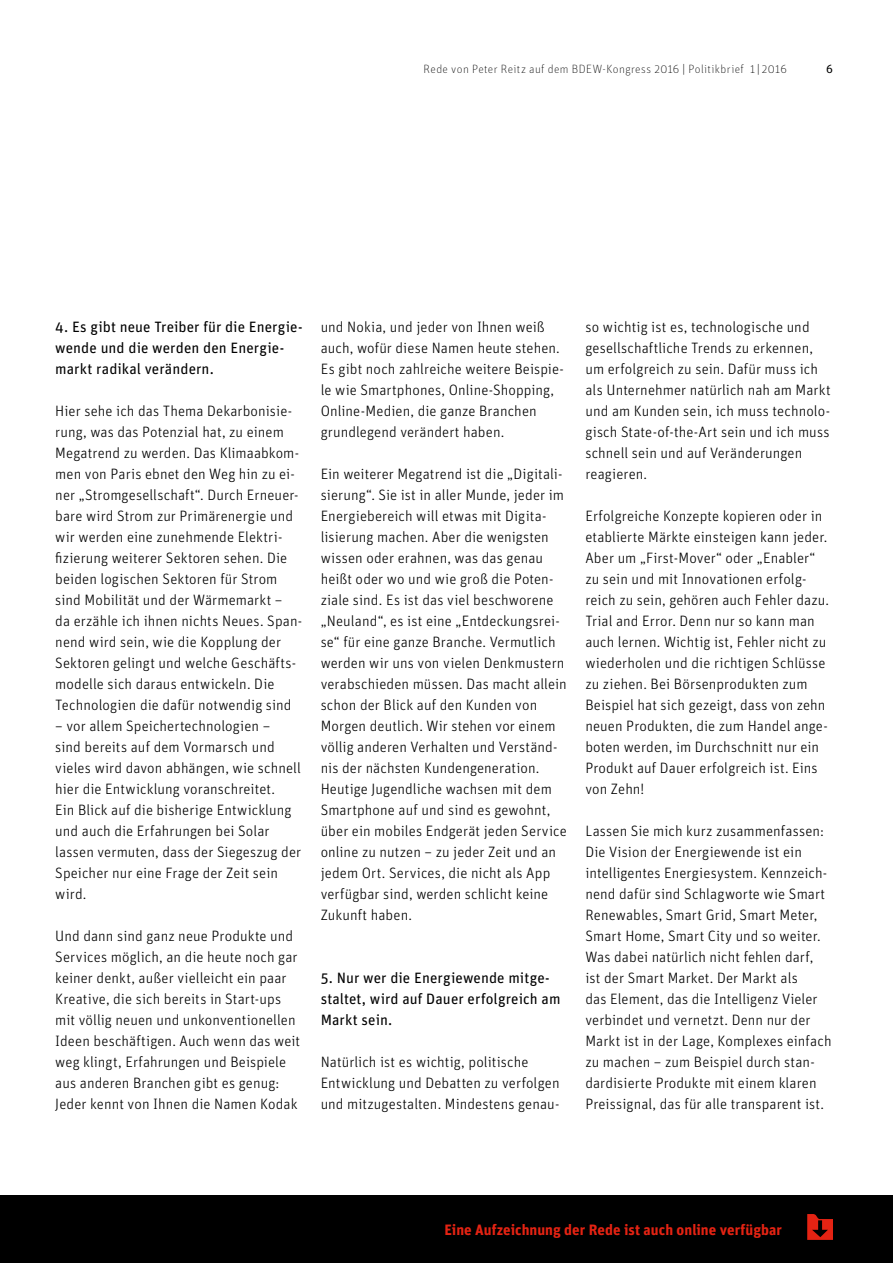
<style>
.page{position:relative;width:893px;height:1263px;background:#fff}
.page>*{position:absolute;margin:0;border:0;box-sizing:border-box;transform-origin:0 0}
.t1{font:300 15px/21px "Unit";letter-spacing:.005em;color:#000}
.t2{font:15px/21px "Unit";letter-spacing:.005em;color:#000}
.t3{font:700 15px "Unit";letter-spacing:.005em;color:#e42313}
.t4{font:100 12px "Unit";letter-spacing:.035em;color:#000}
.t5{font:12px "Unit";color:#000}
</style>
<div class="page">
<div style="left:0;top:1195px;width:893px;height:68px;background:#000"></div>
<svg style="left:807px;top:1214px;width:26px;height:26px"></svg>
<p class="t4" style="left:424px;top:61px;width:365px">Rede von Peter Reitz auf dem BDEW-Kongress 2016 | Politikbrief 1 | 2016</p>
<p class="t5" style="left:826px;top:61px;width:8px">6</p>
<p class="t2" style="left:55px;top:316px;width:249px">4. Es gibt neue Treiber für die Energie&shy;wende und die werden den Energie&shy;markt radikal verändern.</p>
<p class="t1" style="left:55px;top:400px;width:248px">Hier sehe ich das Thema Dekarbonisie&shy;rung, was das Potenzial hat, zu einem Megatrend zu werden. Das Klimaabkom&shy;men von Paris ebnet den Weg hin zu ei&shy;ner „Stromgesellschaft“. Durch Erneuer&shy;bare wird Strom zur Primärenergie und wir werden eine zunehmende Elektri&shy;fizierung weiterer Sektoren sehen. Die beiden logischen Sektoren für Strom sind Mobilität und der Wärmemarkt –<br>da erzähle ich ihnen nichts Neues. Span&shy;nend wird sein, wie die Kopplung der Sektoren gelingt und welche Geschäfts&shy;modelle sich daraus entwickeln. Die Technologien die dafür notwendig sind</p>
<p class="t1" style="left:55px;top:715px;width:247px">– vor allem Speichertechnologien –<br>sind bereits auf dem Vormarsch und vieles wird davon abhängen, wie schnell hier die Entwicklung voranschreitet.<br>Ein Blick auf die bisherige Entwicklung und auch die Erfahrungen bei Solar lassen vermuten, dass der Siegeszug der Speicher nur eine Frage der Zeit sein wird.</p>
<p class="t1" style="left:55px;top:925px;width:246px">Und dann sind ganz neue Produkte und Services möglich, an die heute noch gar keiner denkt, außer vielleicht ein paar Kreative, die sich bereits in Start-ups mit völlig neuen und unkonventionellen Ideen beschäftigen. Auch wenn das weit weg klingt, Erfahrungen und Beispiele aus anderen Branchen gibt es genug:<br>Jeder kennt von Ihnen die Namen Kodak</p>
<p class="t1" style="left:321px;top:316px;width:245px">und Nokia, und jeder von Ihnen weiß auch, wofür diese Namen heute stehen.<br>Es gibt noch zahlreiche weitere Beispie&shy;le wie Smartphones, Online-Shopping, Online-Medien, die ganze Branchen grundlegend verändert haben.</p>
<p class="t1" style="left:321px;top:463px;width:248px">Ein weiterer Megatrend ist die „Digitali&shy;sierung“. Sie ist in aller Munde, jeder im Energiebereich will etwas mit Digita&shy;lisierung machen. Aber die wenigsten wissen oder erahnen, was das genau heißt oder wo und wie groß die Poten&shy;ziale sind. Es ist das viel beschworene „Neuland“, es ist eine „Entdeckungsrei&shy;se“ für eine ganze Branche. Vermutlich werden wir uns von vielen Denkmustern verabschieden müssen. Das macht allein schon der Blick auf den Kunden von Morgen deutlich. Wir stehen vor einem völlig anderen Verhalten und Verständ&shy;nis der nächsten Kundengeneration.<br>Heutige Jugendliche wachsen mit dem Smartphone auf und sind es gewohnt, über ein mobiles Endgerät jeden Service online zu nutzen – zu jeder Zeit und an jedem Ort. Services, die nicht als App verfügbar sind, werden schlicht keine Zukunft haben.</p>
<p class="t2" style="left:321px;top:967px;width:241px">5. Nur wer die Energiewende mitge&shy;staltet, wird auf Dauer erfolgreich am<br>Markt sein.</p>
<p class="t1" style="left:321px;top:1051px;width:240px">Natürlich ist es wichtig, politische<br>Entwicklung und Debatten zu verfolgen und mitzugestalten. Mindestens genau-</p>
<p class="t1" style="left:585px;top:316px;width:247px">so wichtig ist es, technologische und gesellschaftliche Trends zu erkennen, um erfolgreich zu sein. Dafür muss ich als Unternehmer natürlich nah am Markt und am Kunden sein, ich muss technolo&shy;gisch State-of-the-Art sein und ich muss schnell sein und auf Veränderungen reagieren.</p>
<p class="t1" style="left:585px;top:505px;width:245px">Erfolgreiche Konzepte kopieren oder in etablierte Märkte einsteigen kann jeder.<br>Aber um „First-Mover“ oder „Enabler“ zu sein und mit Innovationen erfolg&shy;reich zu sein, gehören auch Fehler dazu.<br>Trial and Error. Denn nur so kann man auch lernen. Wichtig ist, Fehler nicht zu wiederholen und die richtigen Schlüsse zu ziehen. Bei Börsenprodukten zum Beispiel hat sich gezeigt, dass von zehn neuen Produkten, die zum Handel ange&shy;boten werden, im Durchschnitt nur ein Produkt auf Dauer erfolgreich ist. Eins von Zehn!</p>
<p class="t1" style="left:585px;top:820px;width:248px">Lassen Sie mich kurz zusammenfassen:<br>Die Vision der Energiewende ist ein intelligentes Energiesystem. Kennzeich&shy;nend dafür sind Schlagworte wie Smart Renewables, Smart Grid, Smart Meter, Smart Home, Smart City und so weiter.<br>Was dabei natürlich nicht fehlen darf, ist der Smart Market. Der Markt als<br>das Element, das die Intelligenz Vieler verbindet und vernetzt. Denn nur der Markt ist in der Lage, Komplexes einfach zu machen – zum Beispiel durch stan&shy;dardisierte Produkte mit einem klaren Preissignal, das für alle transparent ist.</p>
<p class="t3" style="left:445px;top:1221px;width:339px">Eine Aufzeichnung der Rede ist auch online verfügbar</p>
</div>
